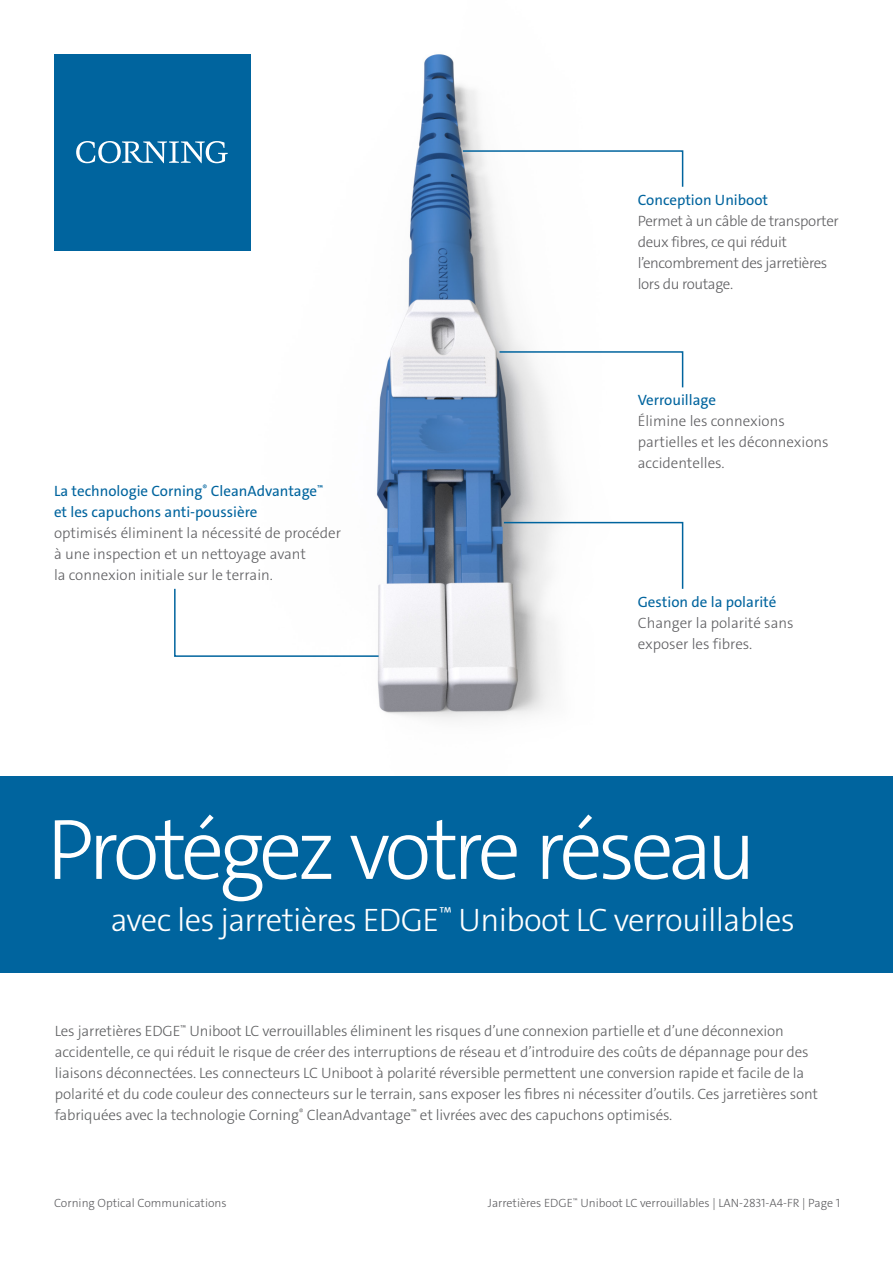
<style>
.page{position:relative;width:893px;height:1263px;background:#fff}
.page>*{position:absolute;margin:0;border:0;box-sizing:border-box;transform-origin:0 0}
.t1{font:300 86.7px "The Sans C4 s";letter-spacing:-.065em;color:#fff}
.t2{font:300 32.7px "The Sans C4 s";letter-spacing:-.02em;color:#fff}
.t3{font:300 15px/21px "The Sans C4 s";letter-spacing:-.01em;color:#5f6062}
.t4{font:300 15px/21px "The Sans C4 s";color:#5f5f62}
.t5{font:300 15px/21px "The Sans C4 s";letter-spacing:-.025em;color:#5f5f62}
.t6{font:15px "The Sans C4 s";color:#00649e}
.t7{font:300 12px "The Sans C4 s";color:#5f5f62}
.s1{font-weight:400;color:#00649e}
</style>
<div class="page">
<img style="left:54px;top:54px;width:507px;height:666px">
<div style="left:0;top:776px;width:893px;height:196px;background:#00649e"></div>
<div style="left:54px;top:54px;width:196px;height:196px;background:#00649e"></div>
<svg style="left:76px;top:141px;width:152px;height:22px"></svg>
<svg style="left:461px;top:150px;width:223px;height:38px"></svg>
<svg style="left:498px;top:350px;width:186px;height:39px"></svg>
<svg style="left:502px;top:521px;width:182px;height:69px"></svg>
<svg style="left:173px;top:587px;width:207px;height:71px"></svg>
<p class="t6" style="left:638px;top:191px;width:132px">Conception Uniboot</p>
<p class="t5" style="left:638px;top:211px;width:203px">Permet à un câble de transporter deux fibres, ce qui réduit l’encombrement des jarretières lors du routage.</p>
<p class="t4" style="left:54px;top:480px;width:288px"><span class="s1">La technologie Corning</span><sup>®</sup> <span class="s1">CleanAdvantage</span><sup>™<br></sup><span class="s1">et les capuchons anti-poussière<br></span>optimisés éliminent la nécessité de procéder à une inspection et un nettoyage avant<br>la connexion initiale sur le terrain.</p>
<p class="t6" style="left:638px;top:390px;width:80px">Verrouillage</p>
<p class="t4" style="left:638px;top:411px;width:192px">Élimine les connexions partielles et les déconnexions accidentelles.</p>
<p class="t6" style="left:638px;top:592px;width:140px">Gestion de la polarité</p>
<p class="t4" style="left:638px;top:613px;width:157px">Changer la polarité sans exposer les fibres.</p>
<p class="t1" style="left:46px;top:794px;width:711px">Protégez votre réseau</p>
<p class="t2" style="left:111px;top:899px;width:686px">avec les jarretières EDGE<sup>™</sup> Uniboot LC verrouillables</p>
<p class="t3" style="left:55px;top:1021px;width:764px">Les jarretières EDGE<sup>™</sup> Uniboot LC verrouillables éliminent les risques d’une connexion partielle et d’une déconnexion accidentelle, ce qui réduit le risque de créer des interruptions de réseau et d’introduire des coûts de dépannage pour des liaisons déconnectées. Les connecteurs LC Uniboot à polarité réversible permettent une conversion rapide et facile de la polarité et du code couleur des connecteurs sur le terrain, sans exposer les fibres ni nécessiter d’outils. Ces jarretières sont fabriquées avec la technologie Corning<sup>®</sup> CleanAdvantage<sup>™</sup> et livrées avec des capuchons optimisés.</p>
<p class="t7" style="left:54px;top:1195px;width:174px">Corning Optical Communications</p>
<p class="t7" style="left:488px;top:1195px;width:354px">Jarretières EDGE<sup>™</sup> Uniboot LC verrouillables | LAN-2831-A4-FR | Page 1</p>
</div>
